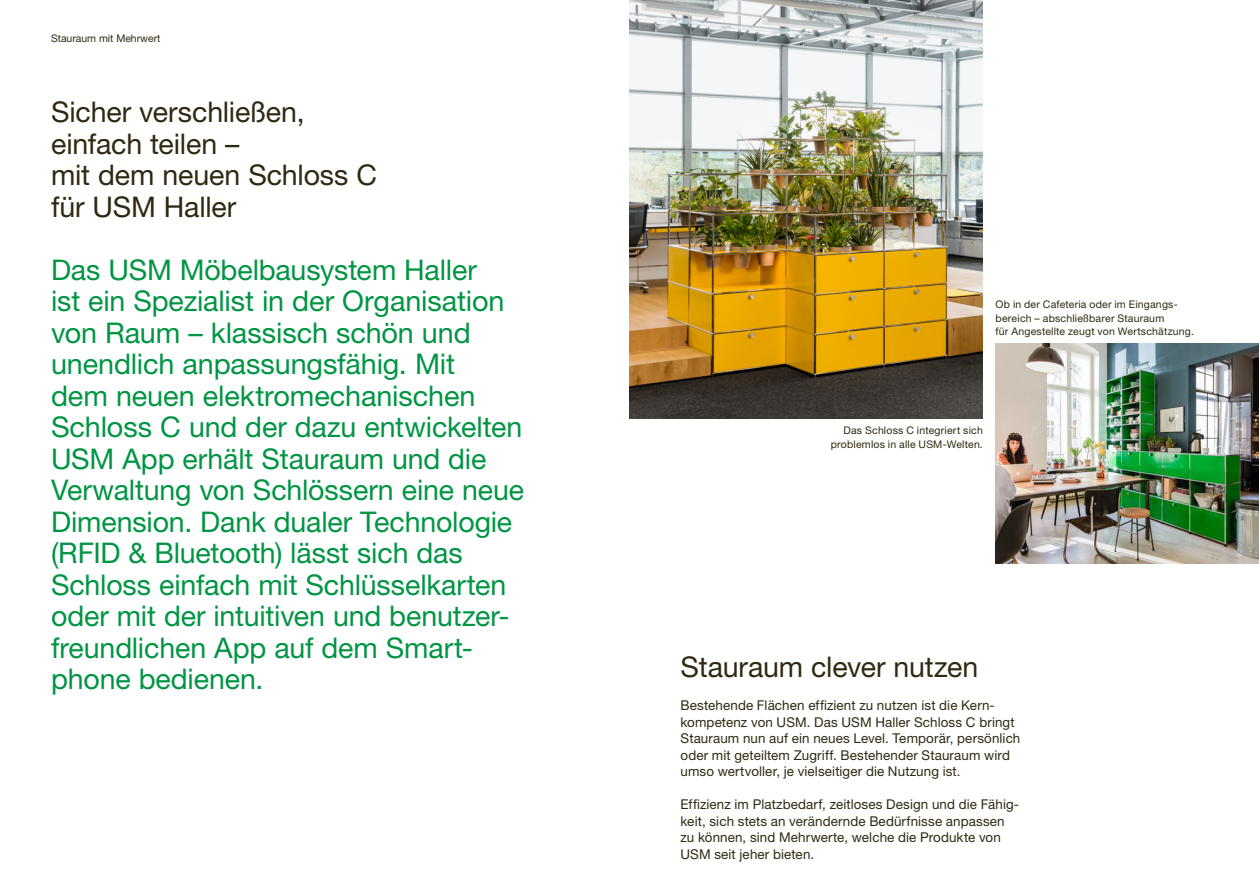
<style>
.page{position:relative;width:1259px;height:893px;background:#fff}
.page>*{position:absolute;margin:0;border:0;box-sizing:border-box;transform-origin:0 0}
.t1{font:28.5px/31.5px "Helvetica Neue LT Pro";letter-spacing:-.005em;color:#009543}
.t2{font:28.5px/31.5px "Helvetica Neue LT Pro";letter-spacing:-.005em;color:#2f2912}
.t3{font:13.5px/16.5px "Helvetica Neue LT Pro";letter-spacing:.01em;color:#2f2912}
.t4{font:10.5px/13.5px "Helvetica Neue LT Pro";letter-spacing:.02em;color:#2f2912}
.t5{font:10.5px "Helvetica Neue LT Pro";color:#2f2912}
</style>
<div class="page">
<img style="left:629px;top:0;width:354px;height:418px">
<img style="left:995px;top:344px;width:264px;height:219px">
<p class="t5" style="left:51px;top:31px;width:111px">Stauraum mit Mehrwert</p>
<p class="t2" style="left:51px;top:96px;width:327px">Sicher verschließen, einfach teilen –<br>mit dem neuen Schloss C für USM Haller</p>
<p class="t1" style="left:51px;top:253px;width:474px">Das USM Möbelbausystem Haller<br>ist ein Spezialist in der Organisation von Raum – klassisch schön und unendlich anpassungsfähig. Mit<br>dem neuen elektromechanischen<br>Schloss C und der dazu entwickelten<br>USM App erhält Stauraum und die<br>Verwaltung von Schlössern eine neue<br>Dimension. Dank dualer Technologie (RFID &amp; Bluetooth) lässt sich das<br>Schloss einfach mit Schlüsselkarten oder mit der intuitiven und benutzer&shy;freundlichen App auf dem Smart&shy;phone bedienen.</p>
<p class="t4" style="left:995px;top:297px;width:200px">Ob in der Cafeteria oder im Eingangs&shy;bereich – abschließbarer Stauraum<br>für Angestellte zeugt von Wertschätzung.</p>
<p class="t4" style="left:831px;top:424px;width:154px;text-align:right">Das Schloss C integriert sich problemlos in alle USM-Welten.</p>
<p class="t2" style="left:680px;top:651px;width:299px">Stauraum clever nutzen</p>
<p class="t3" style="left:680px;top:697px;width:341px">Bestehende Flächen effizient zu nutzen ist die Kern&shy;kompetenz von USM. Das USM Haller Schloss C bringt Stauraum nun auf ein neues Level. Temporär, persönlich oder mit geteiltem Zugriff. Bestehender Stauraum wird umso wertvoller, je vielseitiger die Nutzung ist.</p>
<p class="t3" style="left:680px;top:796px;width:339px">Effizienz im Platzbedarf, zeitloses Design und die Fähig&shy;keit, sich stets an verändernde Bedürfnisse anpassen zu können, sind Mehrwerte, welche die Produkte von USM seit jeher bieten.</p>
</div>
